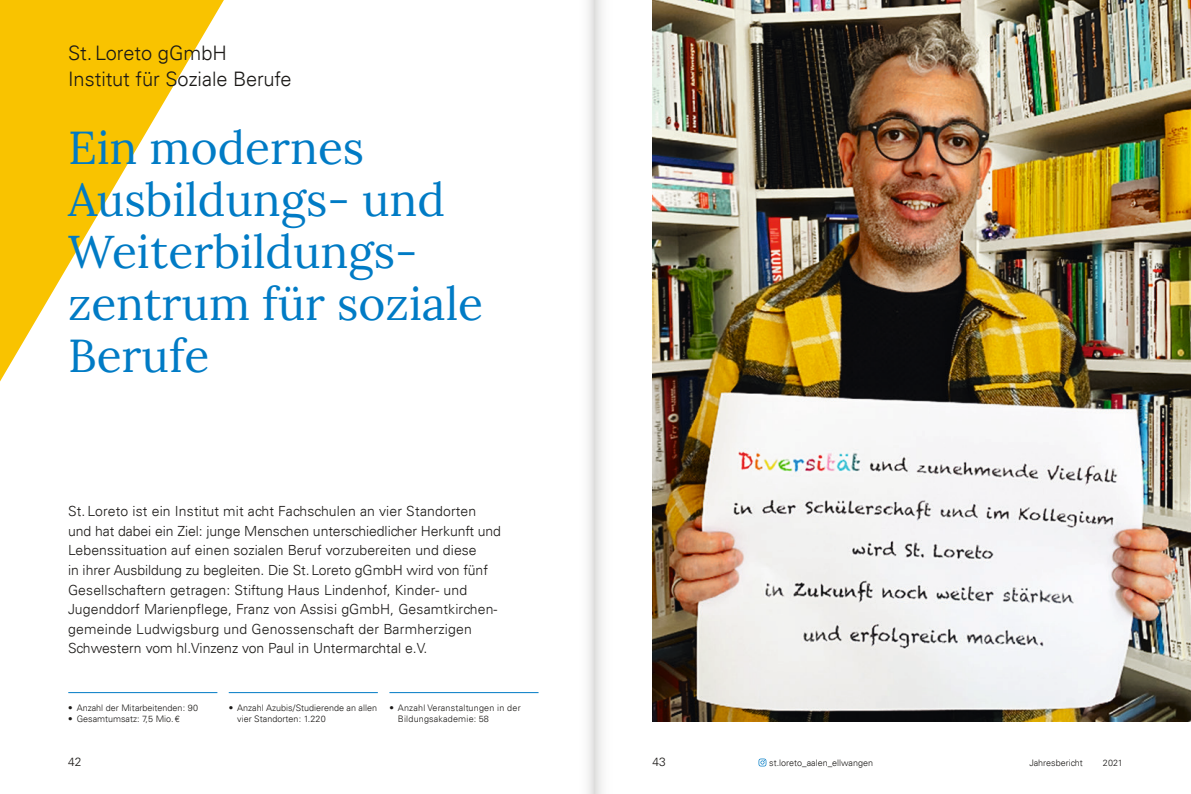
<style>
.page{position:relative;width:1191px;height:794px;background:#fff}
.page>*{position:absolute;margin:0;border:0;box-sizing:border-box;transform-origin:0 0}
.t1{font:46px/52px "Lora";color:#007bc5}
.t2{font:300 20px/26px "Univers LT";color:#1b1917}
.t3{font:300 14px/19.5px "Univers LT";letter-spacing:.005em;color:#1b1917}
.t4{font:300 12px "Univers LT";color:#1b1917}
.t5{font:300 9px/11px "Univers LT";color:#1b1917}
.t6{font:300 9px/11px "Univers LT";letter-spacing:.02em;color:#1b1917}
</style>
<div class="page">
<svg style="left:0;top:0;width:224px;height:382px;fill:#f9c300"></svg>
<img style="left:652px;top:0;width:539px;height:721px">
<hr style="left:68px;top:692px;width:149px;height:1px;background:#007bc5">
<hr style="left:229px;top:692px;width:149px;height:1px;background:#007bc5">
<hr style="left:389px;top:692px;width:149px;height:1px;background:#007bc5">
<svg style="left:758px;top:758px;width:8px;height:8px"></svg>
<svg style="left:588px;top:0;width:14px;height:794px"></svg>
<h2 class="t2" style="left:68px;top:40px;width:225px">St.Loreto gGmbH<br>Institut für Soziale Berufe</h2>
<h1 class="t1" style="left:68px;top:118px;width:416px">Ein modernes<br>Ausbildungs- und<br>Weiterbildungs&shy;zentrum für soziale<br>Berufe</h1>
<p class="t3" style="left:68px;top:502px;width:434px">St. Loreto ist ein Institut mit acht Fachschulen an vier Standorten und hat dabei ein Ziel: junge Menschen unterschiedlicher Herkunft und Lebenssituation auf einen sozialen Beruf vorzubereiten und diese<br>in ihrer Ausbildung zu begleiten. Die St.Loreto gGmbH wird von fünf Gesellschaftern getragen: Stiftung Haus Lindenhof, Kinder- und Jugenddorf Marienpflege, Franz von Assisi gGmbH, Gesamtkirchen&shy;gemeinde Ludwigsburg und Genossenschaft der Barmherzigen Schwestern vom hl.Vinzenz von Paul in Untermarchtal e.V.</p>
<p class="t5" style="left:68px;top:702px;width:131px">• Anzahl der Mitarbeitenden: 90</p>
<p class="t5" style="left:68px;top:713px;width:113px">• Gesamtumsatz: 7,5 Mio.€</p>
<p class="t5" style="left:237px;top:702px;width:141px;text-indent:-9px">• Anzahl Azubis/Studierende an allen vier Standorten: 1.220</p>
<p class="t6" style="left:398px;top:702px;width:124px;text-indent:-9px">• Anzahl Veranstaltungen in der<br>Bildungsakademie: 58</p>
<p class="t4" style="left:68px;top:754px;width:15px">42</p>
<p class="t4" style="left:652px;top:754px;width:15px">43</p>
<p class="t5" style="left:1029px;top:757px;width:55px">Jahresbericht</p>
<p class="t5" style="left:1102px;top:757px;width:22px">2021</p>
<p class="t5" style="left:769px;top:757px;width:105px">st.loreto_aalen_ellwangen</p>
</div>
